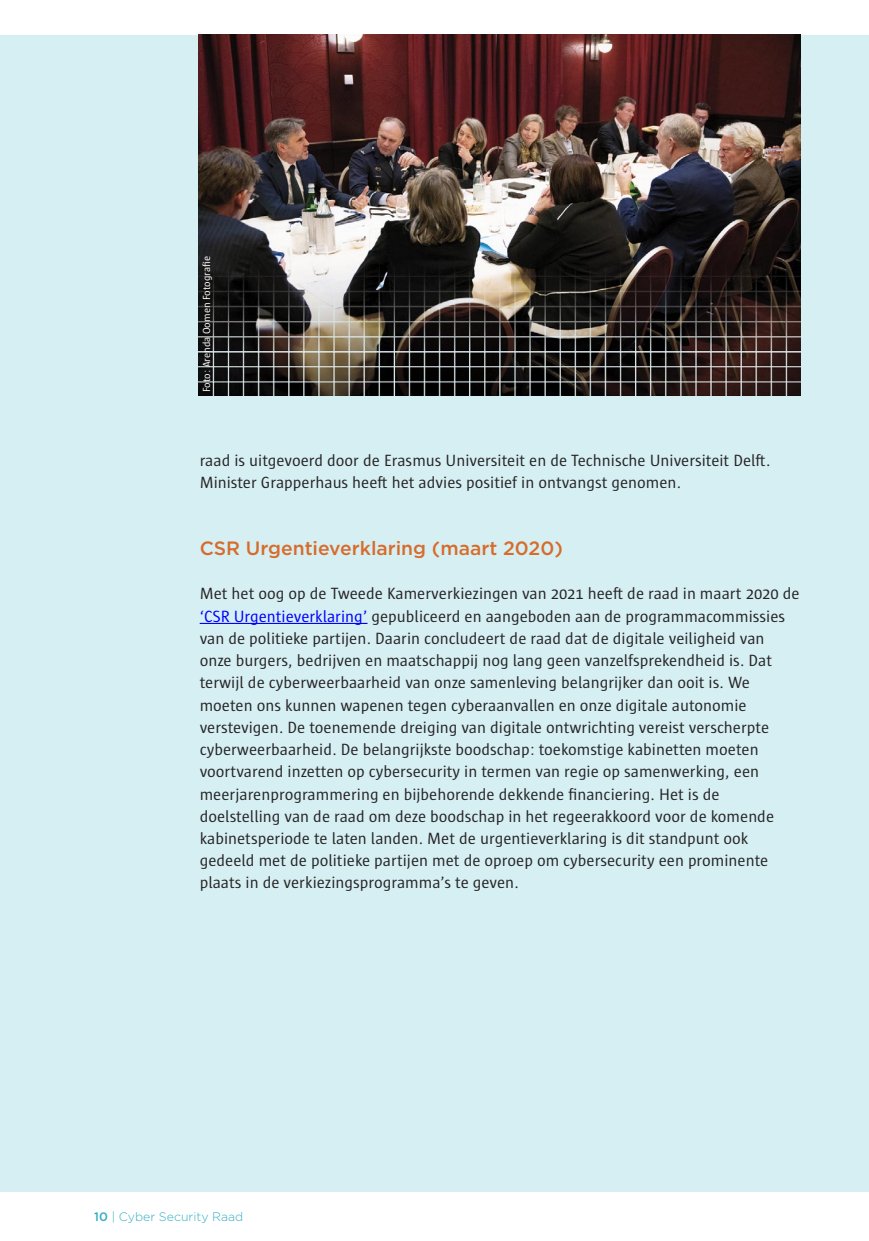
<style>
.page{position:relative;width:869px;height:1241px;background:#fff}
.page>*{position:absolute;margin:0;border:0;box-sizing:border-box;transform-origin:0 0}
.t1{font:500 19.25px "Gotham";color:#d76c2c}
.t2{font:16.62px/22.2px "Sun";color:#272526}
.t3{font:300 12.25px "Gotham";color:#34afc4}
.t4{font:10.5px "Sun";color:#fff}
.s1{color:#00f}
.s2{font-weight:500}
</style>
<div class="page">
<div style="left:0;top:35px;width:868px;height:1156px;background:#d6eff3"></div>
<hr style="left:200px;top:622px;width:167px;height:2px;background:#00f">
<img style="left:198px;top:35px;width:602px;height:360px">
<p class="t4" style="left:202px;top:392px;width:137px;rotate:-90deg">Foto: Arenda Oomen Fotografie</p>
<p class="t2" style="left:200px;top:450px;width:572px">raad is uitgevoerd door de Erasmus Universiteit en de Technische Universiteit Delft.<br>Minister Grapperhaus heeft het advies positief in ontvangst genomen.</p>
<p class="t1" style="left:200px;top:540px;width:364px">CSR Urgentieverklaring (maart 2020)</p>
<p class="t2" style="left:200px;top:583px;width:601px">Met het oog op de Tweede Kamerverkiezingen van 2021 heeft de raad in maart 2020 de <span class="s1">‘CSR Urgentieverklaring’</span> gepubliceerd en aangeboden aan de programmacommissies van de politieke partijen. Daarin concludeert de raad dat de digitale veiligheid van onze burgers, bedrijven en maatschappij nog lang geen vanzelfsprekendheid is. Dat terwijl de cyberweerbaarheid van onze samenleving belangrijker dan ooit is. We moeten ons kunnen wapenen tegen cyberaanvallen en onze digitale autonomie verstevigen. De toenemende dreiging van digitale ontwrichting vereist verscherpte cyberweerbaarheid. De belangrijkste boodschap: toekomstige kabinetten moeten voortvarend inzetten op cybersecurity in termen van regie op samenwerking, een meerjarenprogrammering en bijbehorende dekkende financiering. Het is de doelstelling van de raad om deze boodschap in het regeerakkoord voor de komende kabinetsperiode te laten landen. Met de urgentieverklaring is dit standpunt ook gedeeld met de politieke partijen met de oproep om cybersecurity een prominente plaats in de verkiezingsprogramma’s te geven.</p>
<p class="t3" style="left:94px;top:1209px;width:150px"><span class="s2">10</span> | Cyber Security Raad</p>
</div>
